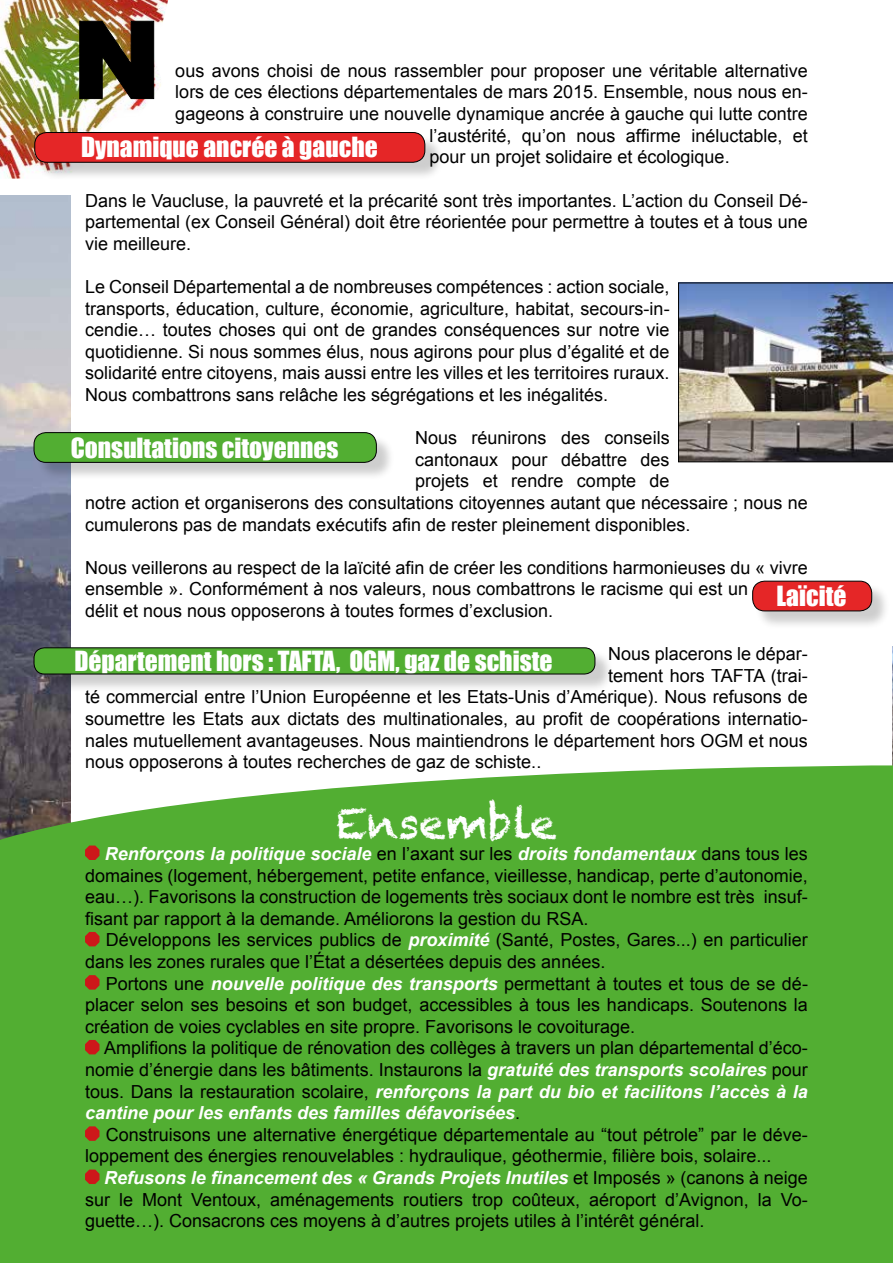
<style>
.page{position:relative;width:893px;height:1263px;background:#fff}
.page>*{position:absolute;margin:0;border:0;box-sizing:border-box;transform-origin:0 0}
.t1{font:42px "Chalkduster";color:#fff}
.t2{font:25.5px "Impact";color:#fff}
.t3{font:18px/21.6px "Arial";color:#000;text-align:justify}
.s1{font-weight:700;font-style:italic;color:#fff}
</style>
<div class="page">
<img style="left:892px;top:646px;width:1px;height:119px">
<img style="left:0;top:195px;width:71px;height:570px">
<div style="left:0;top:765px;width:893px;height:498px;background:#52ae32"></div>
<svg style="left:85px;top:845px;width:14px;height:15px"></svg>
<svg style="left:85px;top:932px;width:14px;height:14px"></svg>
<svg style="left:85px;top:975px;width:14px;height:14px"></svg>
<svg style="left:85px;top:1040px;width:14px;height:14px"></svg>
<svg style="left:85px;top:1126px;width:14px;height:15px"></svg>
<svg style="left:85px;top:1169px;width:14px;height:15px"></svg>
<img style="left:0;top:0;width:168px;height:179px">
<img style="left:678px;top:283px;width:215px;height:179px">
<img style="left:79px;top:21px;width:75px;height:78px">
<div style="left:36px;top:434px;width:360px;height:47px;background:#000;opacity:.2"></div>
<div style="left:34px;top:433px;width:342px;height:29px;background:#52ae32;border-radius:12px"></div>
<div style="left:34px;top:432px;width:343px;height:31px;border:1px solid #000;border-radius:12px"></div>
<div style="left:37px;top:134px;width:407px;height:47px;background:#000;opacity:.2"></div>
<div style="left:35px;top:132px;width:390px;height:30px;background:#e52627;border-radius:12px"></div>
<div style="left:34px;top:132px;width:391px;height:31px;border:1px solid #000;border-radius:12px"></div>
<div style="left:754px;top:583px;width:137px;height:47px;background:#000;opacity:.2"></div>
<div style="left:753px;top:581px;width:119px;height:30px;background:#e52627;border-radius:12px"></div>
<div style="left:752px;top:581px;width:120px;height:30px;border:1px solid #000;border-radius:12px"></div>
<div style="left:36px;top:650px;width:578px;height:43px;background:#000;opacity:.2"></div>
<div style="left:34px;top:648px;width:561px;height:26px;background:#52ae32;border-radius:10px"></div>
<div style="left:34px;top:647px;width:561px;height:27px;border:1px solid #000;border-radius:10px"></div>
<p class="t3" style="left:175px;top:60px;width:634px">ous avons choisi de nous rassembler pour proposer une véritable alternative</p>
<p class="t3" style="left:175px;top:82px;width:634px">lors de ces élections départementales de mars 2015. Ensemble, nous nous en-</p>
<p class="t3" style="left:175px;top:103px;width:634px">gageons à construire une nouvelle dynamique ancrée à gauche qui lutte contre</p>
<p class="t3" style="left:429px;top:125px;width:380px">l’austérité, qu’on nous affirme inéluctable, et</p>
<p class="t3" style="left:429px;top:146px;width:302px">pour un projet solidaire et écologique.</p>
<p class="t3" style="left:85px;top:190px;width:724px">Dans le Vaucluse, la pauvreté et la précarité sont très importantes. L’action du Conseil Dé&shy;partemental (ex Conseil Général) doit être réorientée pour permettre à toutes et à tous une vie meilleure.</p>
<p class="t3" style="left:85px;top:276px;width:586px">Le Conseil Départemental a de nombreuses compétences : action sociale, transports, éducation, culture, économie, agriculture, habitat, secours-in&shy;cendie… toutes choses qui ont de grandes conséquences sur notre vie quotidienne. Si nous sommes élus, nous agirons pour plus d’égalité et de solidarité entre citoyens, mais aussi entre les villes et les territoires ruraux.<br>Nous combattrons sans relâche les ségrégations et les inégalités.</p>
<p class="t3" style="left:415px;top:427px;width:256px">Nous réunirons des conseils</p>
<p class="t3" style="left:415px;top:449px;width:256px">cantonaux pour débattre des</p>
<p class="t3" style="left:415px;top:470px;width:256px">projets et rendre compte de</p>
<p class="t3" style="left:85px;top:492px;width:724px">notre action et organiserons des consultations citoyennes autant que nécessaire ; nous ne</p>
<p class="t3" style="left:85px;top:514px;width:607px">cumulerons pas de mandats exécutifs afin de rester pleinement disponibles.</p>
<p class="t3" style="left:85px;top:557px;width:724px;text-align:left">Nous veillerons au respect de la laïcité afin de créer les conditions harmonieuses du « vivre ensemble ». Conformément à nos valeurs, nous combattrons le racisme qui est un<br>délit et nous nous opposerons à toutes formes d’exclusion.</p>
<p class="t3" style="left:608px;top:643px;width:201px">Nous placerons le dépar-</p>
<p class="t3" style="left:608px;top:665px;width:201px">tement hors TAFTA (trai-</p>
<p class="t3" style="left:85px;top:686px;width:724px">té commercial entre l’Union Européenne et les Etats-Unis d’Amérique). Nous refusons de</p>
<p class="t3" style="left:85px;top:708px;width:724px">soumettre les Etats aux dictats des multinationales, au profit de coopérations internatio-</p>
<p class="t3" style="left:85px;top:730px;width:724px">nales mutuellement avantageuses. Nous maintiendrons le département hors OGM et nous</p>
<p class="t3" style="left:85px;top:751px;width:458px">nous opposerons à toutes recherches de gaz de schiste..</p>
<h1 class="t1" style="left:336px;top:799px;width:222px">Ensemble</h1>
<p class="t3" style="left:85px;top:843px;width:724px;text-indent:20px"><span class="s1">Renforçons la politique sociale</span> en l’axant sur les <span class="s1">droits fondamentaux</span> dans tous les domaines (logement, hébergement, petite enfance, vieillesse, handicap, perte d’autonomie, eau…). Favorisons la construction de logements très sociaux dont le nombre est très insuf&shy;fisant par rapport à la demande. Améliorons la gestion du RSA.</p>
<p class="t3" style="left:85px;top:929px;width:724px;text-indent:21px">Développons les services publics de <span class="s1">proximité</span> (Santé, Postes, Gares...) en particulier dans les zones rurales que l’État a désertées depuis des années.</p>
<p class="t3" style="left:85px;top:973px;width:724px;text-indent:21px">Portons une <span class="s1">nouvelle politique des transports</span> permettant à toutes et tous de se dé&shy;placer selon ses besoins et son budget, accessibles à tous les handicaps. Soutenons la création de voies cyclables en site propre. Favorisons le covoiturage.</p>
<p class="t3" style="left:85px;top:1037px;width:724px;text-indent:19px">Amplifions la politique de rénovation des collèges à travers un plan départemental d’éco&shy;nomie d’énergie dans les bâtiments. Instaurons la <span class="s1">gratuité des transports scolaires</span> pour tous. Dans la restauration scolaire, <span class="s1">renforçons la part du bio et facilitons l’accès à la cantine pour les enfants des familles défavorisées</span>.</p>
<p class="t3" style="left:85px;top:1124px;width:724px;text-indent:21px">Construisons une alternative énergétique départementale au “tout pétrole” par le déve&shy;loppement des énergies renouvelables : hydraulique, géothermie, filière bois, solaire...</p>
<p class="t3" style="left:85px;top:1167px;width:724px;text-indent:19px"><span class="s1">Refusons le financement des « Grands Projets Inutiles</span> et Imposés » (canons à neige sur le Mont Ventoux, aménagements routiers trop coûteux, aéroport d’Avignon, la Vo&shy;guette…). Consacrons ces moyens à d’autres projets utiles à l’intérêt général.</p>
<h2 class="t2" style="left:81px;top:128px;width:298px">Dynamique ancrée à gauche</h2>
<h2 class="t2" style="left:71px;top:428px;width:269px">Consultations citoyennes</h2>
<h2 class="t2" style="left:777px;top:576px;width:71px">Laïcité</h2>
<h2 class="t2" style="left:74px;top:641px;width:480px">Département hors : TAFTA, OGM, gaz de schiste</h2>
</div>
